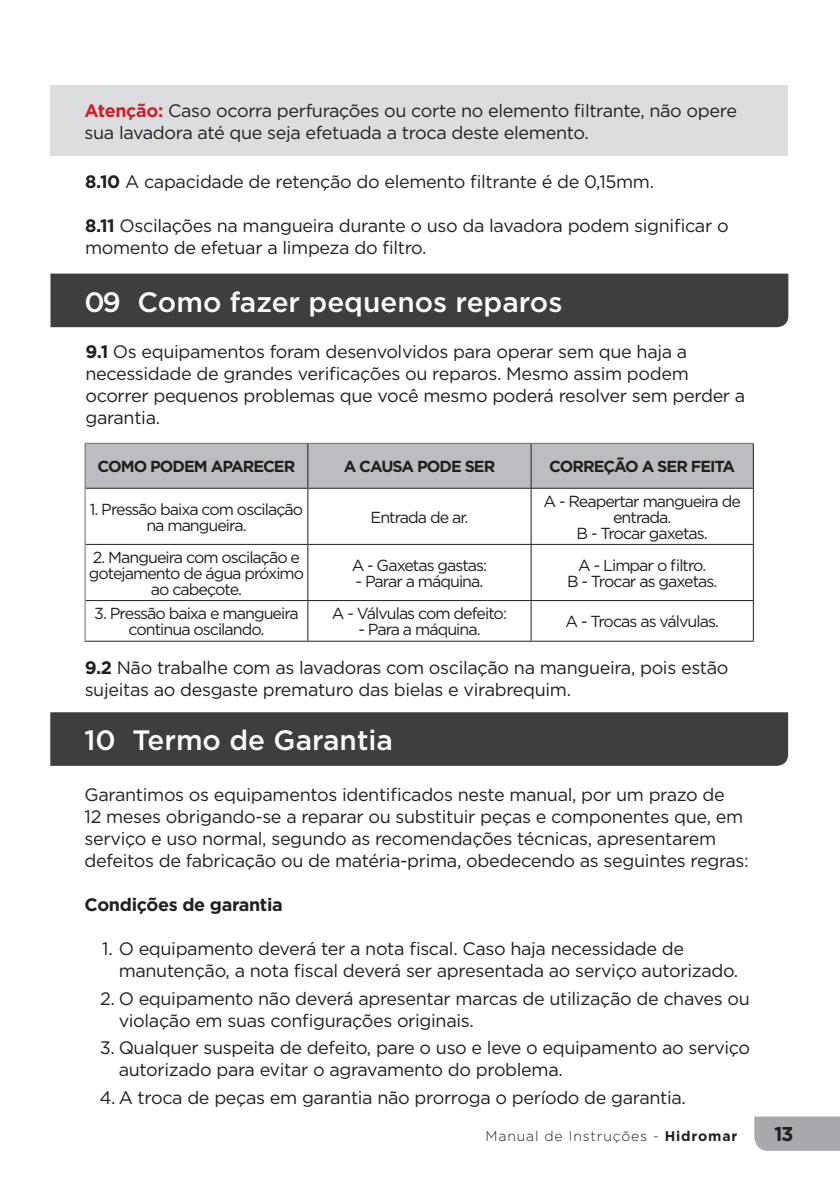
<style>
.page{position:relative;width:840px;height:1191px;background:#fff}
.page>*{position:absolute;margin:0;border:0;box-sizing:border-box;transform-origin:0 0}
.t1{font:500 28px "Gotham";color:#fff}
.t2{font:700 20px "Gotham";color:#231f20}
.t3{font:18px/22px "Gotham";letter-spacing:-.02em;color:#231f20}
.t4{font:700 18px "Gotham";letter-spacing:-.02em;color:#231f20}
.t5{font:16px/16px "Gotham";letter-spacing:-.06em;color:#231f20;text-align:center}
.t6{font:700 16px "Gotham";letter-spacing:-.06em;color:#231f20}
.t7{font:300 14px "Gotham";letter-spacing:.06em;color:#231f20}
.s1{font-weight:700;color:#c82329}
.s2{font-weight:700}
</style>
<div class="page">
<div style="left:754px;top:1116px;width:85px;height:34px;background:#a8a9ad"></div>
<div style="left:50px;top:85px;width:737px;height:71px;background:#dcdddf"></div>
<div style="left:50px;top:274px;width:737px;height:53px;background:#3e3e3f"></div>
<div style="left:85px;top:444px;width:667px;height:44px;background:#bcbdc0"></div>
<svg style="left:85px;top:489px;width:667px;height:151px"></svg>
<hr style="left:307px;top:444px;width:1px;height:44px;background:#231f20">
<hr style="left:530px;top:444px;width:1px;height:44px;background:#231f20">
<hr style="left:752px;top:444px;width:1px;height:44px;background:#231f20">
<hr style="left:85px;top:488px;width:223px;height:1px;background:#231f20">
<hr style="left:308px;top:488px;width:223px;height:1px;background:#231f20">
<hr style="left:307px;top:489px;width:1px;height:55px;background:#231f20">
<hr style="left:531px;top:488px;width:222px;height:1px;background:#231f20">
<hr style="left:530px;top:489px;width:1px;height:55px;background:#231f20">
<hr style="left:752px;top:489px;width:1px;height:55px;background:#231f20">
<hr style="left:85px;top:544px;width:223px;height:1px;background:#231f20">
<hr style="left:308px;top:544px;width:223px;height:1px;background:#231f20">
<hr style="left:307px;top:545px;width:1px;height:55px;background:#231f20">
<hr style="left:531px;top:544px;width:222px;height:1px;background:#231f20">
<hr style="left:530px;top:545px;width:1px;height:55px;background:#231f20">
<hr style="left:752px;top:545px;width:1px;height:55px;background:#231f20">
<hr style="left:85px;top:600px;width:223px;height:1px;background:#231f20">
<hr style="left:308px;top:600px;width:223px;height:1px;background:#231f20">
<hr style="left:307px;top:601px;width:1px;height:39px;background:#231f20">
<hr style="left:531px;top:600px;width:222px;height:1px;background:#231f20">
<hr style="left:530px;top:601px;width:1px;height:39px;background:#231f20">
<hr style="left:752px;top:601px;width:1px;height:39px;background:#231f20">
<hr style="left:84px;top:640px;width:224px;height:1px;background:#231f20">
<hr style="left:308px;top:640px;width:223px;height:1px;background:#231f20">
<hr style="left:531px;top:640px;width:222px;height:1px;background:#231f20">
<hr style="left:84px;top:443px;width:224px;height:1px;background:#6c6d70">
<hr style="left:84px;top:444px;width:1px;height:44px;background:#6c6d70">
<hr style="left:308px;top:443px;width:223px;height:1px;background:#6c6d70">
<hr style="left:531px;top:443px;width:222px;height:1px;background:#6c6d70">
<hr style="left:84px;top:488px;width:1px;height:56px;background:#6c6d70">
<hr style="left:84px;top:544px;width:1px;height:56px;background:#6c6d70">
<hr style="left:84px;top:600px;width:1px;height:40px;background:#6c6d70">
<div style="left:50px;top:712px;width:737px;height:54px;background:#3e3e3f"></div>
<p class="t3" style="left:84px;top:99px;width:653px"><span class="s1">Atenção:</span> Caso ocorra perfurações ou corte no elemento filtrante, não opere sua lavadora até que seja efetuada a troca deste elemento.</p>
<p class="t3" style="left:85px;top:170px;width:570px"><span class="s2">8.10</span> A capacidade de retenção do elemento filtrante é de 0,15mm.</p>
<p class="t3" style="left:85px;top:214px;width:644px"><span class="s2">8.11</span> Oscilações na mangueira durante o uso da lavadora podem significar o momento de efetuar a limpeza do filtro.</p>
<h1 class="t1" style="left:84px;top:283px;width:479px">09 Como fazer pequenos reparos</h1>
<p class="t3" style="left:85px;top:340px;width:661px"><span class="s2">9.1</span> Os equipamentos foram desenvolvidos para operar sem que haja a necessidade de grandes verificações ou reparos. Mesmo assim podem ocorrer pequenos problemas que você mesmo poderá resolver sem perder a garantia.</p>
<p class="t6" style="left:97px;top:456px;width:199px">COMO PODEM APARECER</p>
<p class="t6" style="left:343px;top:456px;width:153px">A CAUSA PODE SER</p>
<p class="t6" style="left:549px;top:456px;width:187px">CORREÇÃO A SER FEITA</p>
<p class="t5" style="left:90px;top:501px;width:215px">1. Pressão baixa com oscilação na mangueira.</p>
<p class="t5" style="left:370px;top:509px;width:99px">Entrada de ar.</p>
<p class="t5" style="left:543px;top:493px;width:199px">A - Reapertar mangueira de entrada.<br>B - Trocar gaxetas.</p>
<p class="t5" style="left:89px;top:549px;width:217px">2. Mangueira com oscilação e gotejamento de água próximo ao cabeçote.</p>
<p class="t5" style="left:351px;top:557px;width:137px">A - Gaxetas gastas:</p>
<p class="t5" style="left:355px;top:573px;width:129px">- Parar a máquina.</p>
<p class="t5" style="left:566px;top:557px;width:152px">A - Limpar o filtro.<br>B - Trocar as gaxetas.</p>
<p class="t5" style="left:94px;top:605px;width:206px">3. Pressão baixa e mangueira continua oscilando.</p>
<p class="t5" style="left:332px;top:605px;width:176px">A - Válvulas com defeito:</p>
<p class="t5" style="left:565px;top:613px;width:155px">A - Trocas as válvulas.</p>
<p class="t3" style="left:85px;top:656px;width:644px"><span class="s2">9.2</span> Não trabalhe com as lavadoras com oscilação na mangueira, pois estão sujeitas ao desgaste prematuro das bielas e virabrequim.</p>
<p class="t5" style="left:358px;top:621px;width:124px">- Para a máquina.</p>
<h1 class="t1" style="left:84px;top:722px;width:310px">10 Termo de Garantia</h1>
<p class="t3" style="left:85px;top:783px;width:665px">Garantimos os equipamentos identificados neste manual, por um prazo de<br>12 meses obrigando-se a reparar ou substituir peças e componentes que, em serviço e uso normal, segundo as recomendações técnicas, apresentarem defeitos de fabricação ou de matéria-prima, obedecendo as seguintes regras:</p>
<p class="t4" style="left:85px;top:892px;width:199px">Condições de garantia</p>
<p class="t3" style="left:119px;top:937px;width:621px;text-indent:-16px">1. O equipamento deverá ter a nota fiscal. Caso haja necessidade de manutenção, a nota fiscal deverá ser apresentada ao serviço autorizado.</p>
<p class="t3" style="left:119px;top:986px;width:632px;text-indent:-19px">2. O equipamento não deverá apresentar marcas de utilização de chaves ou violação em suas configurações originais.</p>
<p class="t3" style="left:119px;top:1036px;width:632px;text-indent:-19px">3. Qualquer suspeita de defeito, pare o uso e leve o equipamento ao serviço autorizado para evitar o agravamento do problema.</p>
<p class="t3" style="left:99px;top:1086px;width:587px">4. A troca de peças em garantia não prorroga o período de garantia.</p>
<p class="t7" style="left:485px;top:1127px;width:253px">Manual de Instruções - <span class="s2">Hidromar</span></p>
<p class="t2" style="left:773px;top:1120px;width:21px">13</p>
</div>
